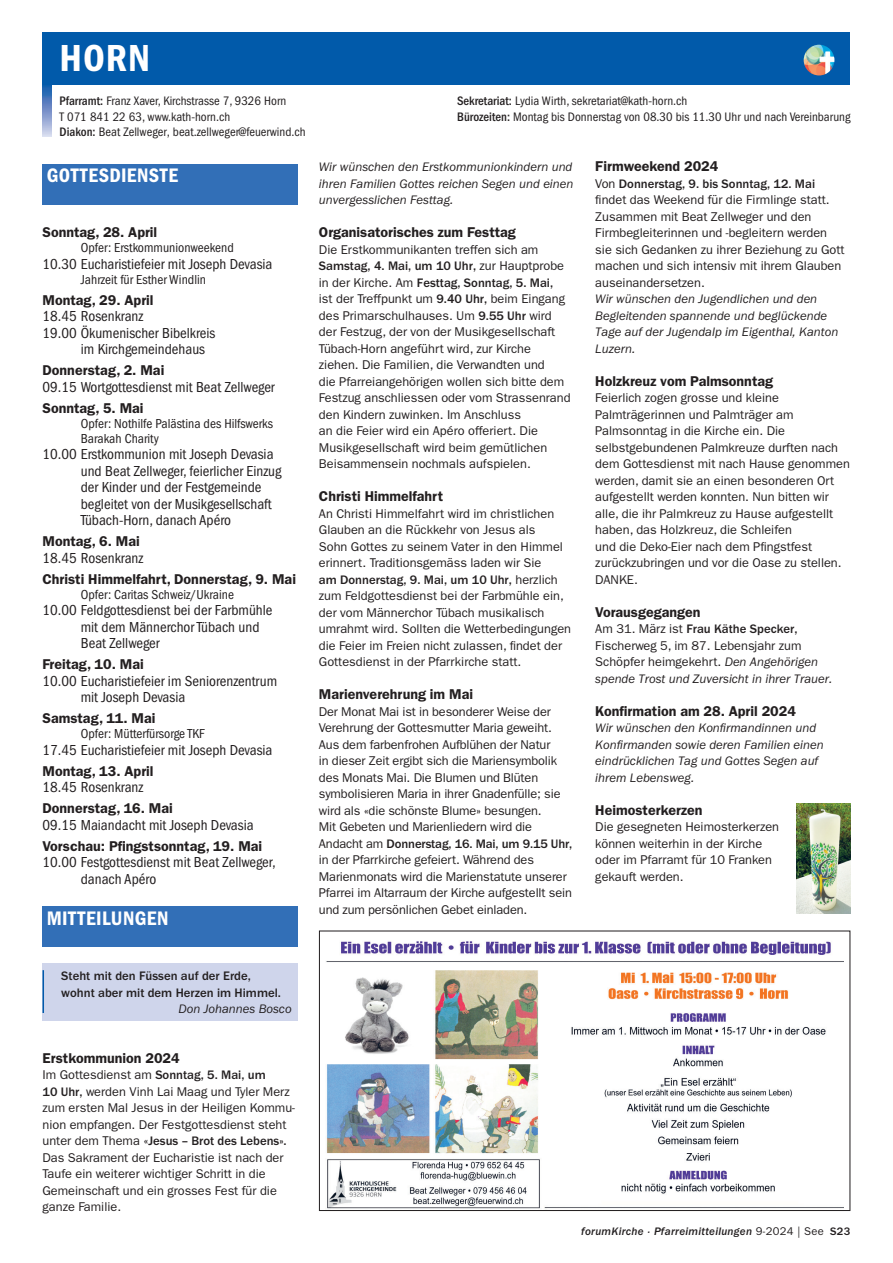
<style>
.page{position:relative;width:893px;height:1263px;background:#fff}
.page>*{position:absolute;margin:0;border:0;box-sizing:border-box;transform-origin:0 0}
.t1{font:39px "Franklin Gothic LT Pro Dm Cn";color:#fff}
.t2{font:20.25px "Franklin Gothic LT Pro Dm Cn";letter-spacing:.025em;color:#fff}
.t3{font:condensed 15px/16.5px "Franklin Gothic LT Pro";color:#231f20}
.t4{font:14.25px "Franklin Gothic LT Pro Dm";color:#231f20}
.t5{font:condensed 13.5px/15px "Franklin Gothic LT Pro";color:#231f20}
.t6{font:12.75px/16.5px "Franklin Gothic LT Pro";color:#231f20}
.t7{font:italic 12.75px/16.5px "Franklin Gothic LT Pro";color:#231f20}
.t8{font:condensed 12.75px/15.8px "Franklin Gothic LT Pro";color:#231f20}
.t9{font:500 12.75px/16.5px "Franklin Gothic LT Pro";color:#231f20}
.t10{font:italic 500 11.25px "Franklin Gothic LT Pro";letter-spacing:.025em;color:#231f20}
.s1{font-weight:500}
.s2{font-style:italic}
.s3{font-weight:400;font-style:normal}
.s4{font-style:normal}
</style>
<div class="page">
<div style="left:43px;top:906px;width:255px;height:41px;background:#326fb7"></div>
<div style="left:43px;top:164px;width:255px;height:40px;background:#326fb7"></div>
<svg style="left:43px;top:84px;width:8px;height:53px"></svg>
<div style="left:43px;top:32px;width:807px;height:52px;background:#015aaa"></div>
<img style="left:804px;top:45px;width:30px;height:30px;border-radius:15px">
<img style="left:326px;top:941px;width:517px;height:268px">
<div style="left:319px;top:930px;width:531px;height:281px;border:1px solid #231f20"></div>
<img style="left:797px;top:804px;width:53px;height:110px">
<div style="left:43px;top:963px;width:255px;height:57px;background:#cfd5eb"></div>
<hr style="left:43px;top:970px;width:1px;height:43px;background:#015aaa">
<h1 class="t1" style="left:60px;top:36px;width:92px">HORN</h1>
<p class="t8" style="left:60px;top:93px;width:248px"><span class="s1">Pfarramt:</span> Franz Xaver, Kirchstrasse 7, 9326 Horn<br>T 071 841 22 63, www.kath-horn.ch<br><span class="s1">Diakon:</span> Beat Zellweger, beat.zellweger@feuerwind.ch</p>
<p class="t8" style="left:457px;top:93px;width:395px"><span class="s1">Sekretariat:</span> Lydia Wirth, sekretariat@kath-horn.ch<br><span class="s1">Bürozeiten:</span> Montag bis Donnerstag von 08.30 bis 11.30 Uhr und nach Vereinbarung</p>
<h2 class="t2" style="left:47px;top:164px;width:133px">GOTTESDIENSTE</h2>
<p class="t4" style="left:43px;top:224px;width:116px">Sonntag, 28. April</p>
<p class="t5" style="left:81px;top:241px;width:154px">Opfer: Erstkommunionweekend</p>
<p class="t3" style="left:43px;top:256px;width:232px">10.30 Eucharistiefeier mit Joseph Devasia</p>
<p class="t5" style="left:81px;top:272px;width:127px">Jahrzeit für Esther Windlin</p>
<p class="t4" style="left:43px;top:292px;width:113px">Montag, 29. April</p>
<p class="t3" style="left:43px;top:308px;width:102px">18.45 Rosenkranz</p>
<p class="t3" style="left:43px;top:325px;width:174px">19.00 Ökumenischer Bibelkreis</p>
<p class="t3" style="left:81px;top:341px;width:126px">im Kirchgemeindehaus</p>
<p class="t4" style="left:43px;top:362px;width:123px">Donnerstag, 2. Mai</p>
<p class="t3" style="left:43px;top:379px;width:234px">09.15 Wortgottesdienst mit Beat Zellweger</p>
<p class="t4" style="left:43px;top:400px;width:103px">Sonntag, 5. Mai</p>
<p class="t5" style="left:81px;top:416px;width:194px">Opfer: Nothilfe Palästina des Hilfswerks<br>Barakah Charity</p>
<p class="t3" style="left:81px;top:446px;width:202px;text-indent:-38px">10.00 Erstkommunion mit Joseph Devasia und Beat Zellweger, feierlicher Einzug der Kinder und der Festgemeinde begleitet von der Musikgesellschaft Tübach-Horn, danach Apéro</p>
<p class="t4" style="left:43px;top:533px;width:99px">Montag, 6. Mai</p>
<p class="t3" style="left:43px;top:550px;width:102px">18.45 Rosenkranz</p>
<p class="t4" style="left:43px;top:571px;width:255px">Christi Himmelfahrt, Donnerstag, 9. Mai</p>
<p class="t5" style="left:81px;top:587px;width:155px">Opfer: Caritas Schweiz/Ukraine</p>
<p class="t3" style="left:81px;top:602px;width:193px;text-indent:-38px">10.00 Feldgottesdienst bei der Farbmühle mit dem Männerchor Tübach und<br>Beat Zellweger</p>
<p class="t4" style="left:43px;top:656px;width:103px">Freitag, 10. Mai</p>
<p class="t3" style="left:81px;top:673px;width:198px;text-indent:-38px">10.00 Eucharistiefeier im Seniorenzentrum mit Joseph Devasia</p>
<p class="t4" style="left:43px;top:710px;width:115px">Samstag, 11. Mai</p>
<p class="t5" style="left:81px;top:727px;width:125px">Opfer: Mütterfürsorge TKF</p>
<p class="t3" style="left:43px;top:742px;width:232px">17.45 Eucharistiefeier mit Joseph Devasia</p>
<p class="t4" style="left:43px;top:763px;width:113px">Montag, 13. April</p>
<p class="t3" style="left:43px;top:779px;width:102px">18.45 Rosenkranz</p>
<p class="t4" style="left:43px;top:800px;width:132px">Donnerstag, 16. Mai</p>
<p class="t3" style="left:43px;top:817px;width:213px">09.15 Maiandacht mit Joseph Devasia</p>
<p class="t4" style="left:43px;top:838px;width:221px">Vorschau: Pfingstsonntag, 19. Mai</p>
<p class="t3" style="left:81px;top:854px;width:196px;text-indent:-38px">10.00 Festgottesdienst mit Beat Zellweger, danach Apéro</p>
<h2 class="t2" style="left:47px;top:906px;width:123px">MITTEILUNGEN</h2>
<p class="t9" style="left:61px;top:968px;width:221px">Steht mit den Füssen auf der Erde, wohnt aber mit dem Herzen im Himmel.</p>
<p class="t7" style="left:178px;top:1001px;width:115px">Don Johannes Bosco</p>
<p class="t4" style="left:43px;top:1049px;width:139px">Erstkommunion 2024</p>
<p class="t6" style="left:43px;top:1066px;width:254px">Im Gottesdienst am <span class="s1">Sonntag, 5. Mai, um<br>10 Uhr,</span> werden Vinh Lai Maag und Tyler Merz zum ersten Mal Jesus in der Heiligen Kommu&shy;nion empfangen. Der Festgottesdienst steht unter dem Thema «<span class="s1">Jesus – Brot des Lebens».<br></span>Das Sakrament der Eucharistie ist nach der Taufe ein weiterer wichtiger Schritt in die Gemeinschaft und ein grosses Fest für die ganze Familie.</p>
<p class="t7" style="left:319px;top:159px;width:256px;text-align:justify">Wir wünschen den Erstkommunionkindern und ihren Familien Gottes reichen Segen und einen unvergesslichen Festtag.</p>
<p class="t4" style="left:319px;top:224px;width:198px">Organisatorisches zum Festtag</p>
<p class="t6" style="left:319px;top:241px;width:253px">Die Erstkommunikanten treffen sich am <span class="s1">Samstag, 4. Mai, um 10 Uhr,</span> zur Hauptprobe in der Kirche. Am <span class="s1">Festtag, Sonntag, 5. Mai,<br></span>ist der Treffpunkt um <span class="s1">9.40 Uhr,</span> beim Eingang des Primarschulhauses. Um <span class="s1">9.55 Uhr</span> wird der Festzug, der von der Musikgesellschaft Tübach-Horn angeführt wird, zur Kirche ziehen. Die Familien, die Verwandten und<br>die Pfarreiangehörigen wollen sich bitte dem Festzug anschliessen oder vom Strassenrand den Kindern zuwinken. Im Anschluss<br>an die Feier wird ein Apéro offeriert. Die Musikgesellschaft wird beim gemütlichen Beisammensein nochmals aufspielen.</p>
<p class="t4" style="left:319px;top:488px;width:126px">Christi Himmelfahrt</p>
<p class="t6" style="left:319px;top:505px;width:254px">An Christi Himmelfahrt wird im christlichen Glauben an die Rückkehr von Jesus als<br>Sohn Gottes zu seinem Vater in den Himmel erinnert. Traditionsgemäss laden wir Sie<br><span class="s1">am Donnerstag, 9. Mai, um 10 Uhr,</span> herzlich zum Feldgottesdienst bei der Farbmühle ein, der vom Männerchor Tübach musikalisch umrahmt wird. Sollten die Wetterbedingungen die Feier im Freien nicht zulassen, findet der Gottesdienst in der Pfarrkirche statt.</p>
<p class="t4" style="left:319px;top:686px;width:156px">Marienverehrung im Mai</p>
<p class="t6" style="left:319px;top:703px;width:255px">Der Monat Mai ist in besonderer Weise der Verehrung der Gottesmutter Maria geweiht.<br>Aus dem farbenfrohen Aufblühen der Natur<br>in dieser Zeit ergibt sich die Mariensymbolik des Monats Mai. Die Blumen und Blüten symbolisieren Maria in ihrer Gnadenfülle; sie wird als «die schönste Blume» besungen.<br>Mit Gebeten und Marienliedern wird die Andacht am <span class="s1">Donnerstag, 16. Mai, um 9.15 Uhr, </span>in der Pfarrkirche gefeiert. Während des Marienmonats wird die Marienstatute unserer Pfarrei im Altarraum der Kirche aufgestellt sein und zum persönlichen Gebet einladen.</p>
<p class="t4" style="left:595px;top:158px;width:124px">Firmweekend 2024</p>
<p class="t6" style="left:595px;top:175px;width:251px">Von <span class="s1">Donnerstag, 9. bis Sonntag, 12. Mai </span>findet das Weekend für die Firmlinge statt.<br>Zusammen mit Beat Zellweger und den Firmbegleiterinnen und -begleitern werden sie sich Gedanken zu ihrer Beziehung zu Gott machen und sich intensiv mit ihrem Glauben auseinandersetzen.</p>
<p class="t7" style="left:595px;top:291px;width:245px">Wir wünschen den Jugendlichen und den<br>Begleitenden spannende und beglückende<br>Tage auf der Jugendalp im Eigenthal, Kanton<br>Luzern.</p>
<p class="t4" style="left:595px;top:373px;width:179px">Holzkreuz vom Palmsonntag</p>
<p class="t6" style="left:595px;top:390px;width:256px">Feierlich zogen grosse und kleine Palmträgerinnen und Palmträger am Palmsonntag in die Kirche ein. Die selbstgebundenen Palmkreuze durften nach dem Gottesdienst mit nach Hause genommen werden, damit sie an einen besonderen Ort aufgestellt werden konnten. Nun bitten wir alle, die ihr Palmkreuz zu Hause aufgestellt haben, das Holzkreuz, die Schleifen<br>und die Deko-Eier nach dem Pfingstfest zurückzubringen und vor die Oase zu stellen.<br>DANKE.</p>
<p class="t4" style="left:595px;top:604px;width:107px">Vorausgegangen</p>
<p class="t6" style="left:595px;top:621px;width:238px">Am 31. März ist <span class="s1">Frau Käthe Specker, </span>Fischerweg 5, im 87. Lebensjahr zum Schöpfer heimgekehrt. <span class="s2">Den Angehörigen spende Trost und Zuversicht in ihrer Trauer.</span></p>
<p class="t4" style="left:595px;top:703px;width:202px">Konfirmation am 28. April 2024</p>
<p class="t7" style="left:595px;top:720px;width:230px">Wir wünschen den Konfirmandinnen und Konfirmanden sowie deren Familien einen eindrücklichen Tag und Gottes Segen auf ihrem Lebensweg.</p>
<p class="t4" style="left:595px;top:802px;width:109px">Heimosterkerzen</p>
<p class="t6" style="left:595px;top:819px;width:185px">Die gesegneten Heimosterkerzen können weiterhin in der Kirche oder im Pfarramt für 10 Franken gekauft werden.</p>
<p class="t10" style="left:581px;top:1225px;width:271px">forumKirche · Pfarreimitteilungen <span class="s3">9-2024 | See</span> <span class="s4">S23</span></p>
</div>
